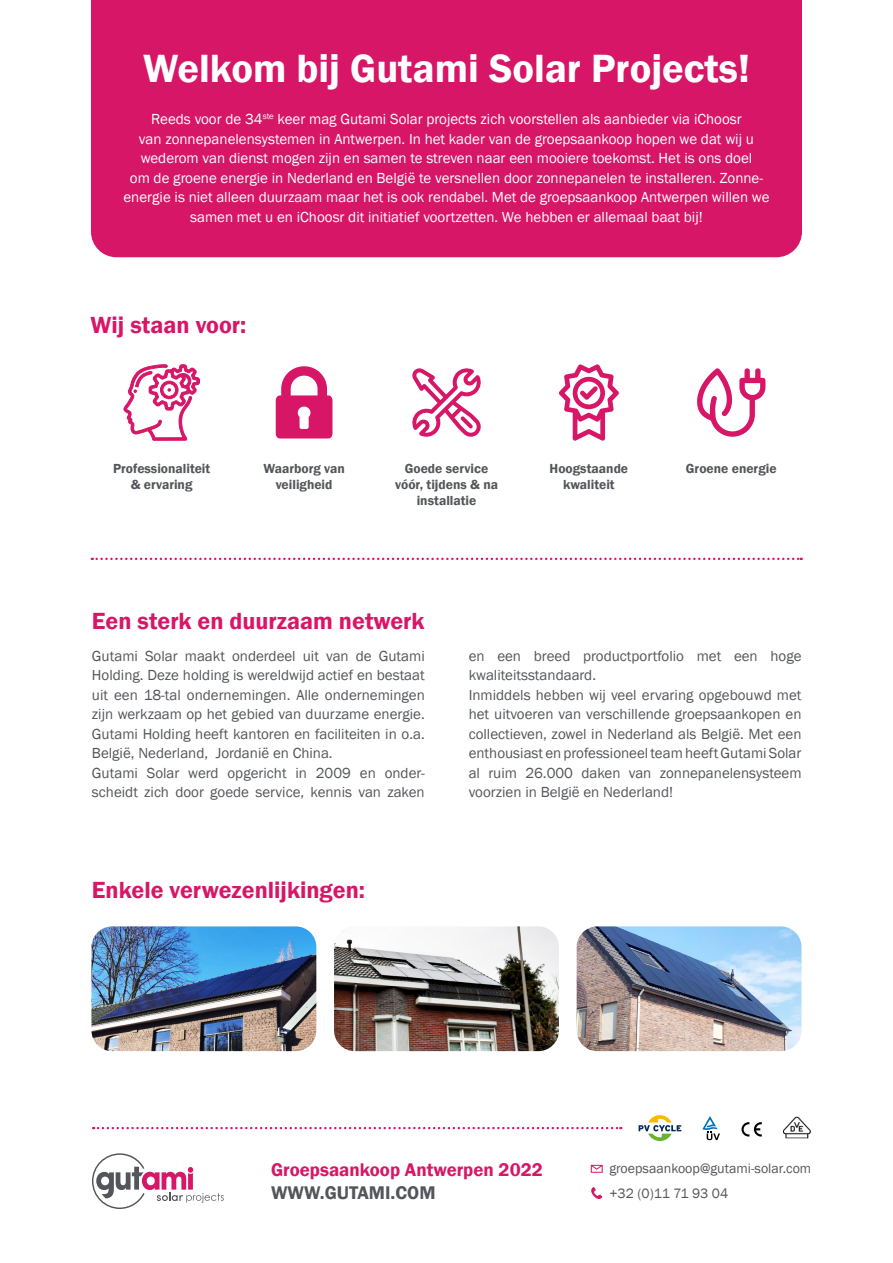
<style>
.page{position:relative;width:893px;height:1263px;background:#fff}
.page>*{position:absolute;margin:0;border:0;box-sizing:border-box;transform-origin:0 0}
.t1{font:600 40.5px "Franklin Gothic";color:#fff}
.t2{font:600 24px "Franklin Gothic";color:#d71667}
.t3{font:600 18.9px "Franklin Gothic";color:#d71667}
.t4{font:600 18.9px "Franklin Gothic";color:#54555a}
.Roze_subtitel{font:15px/19.5px "Franklin Gothic";color:#54555a;text-align:justify}
.t5{font:15px/19.5px "Franklin Gothic";color:#fff;text-align:center}
.t6{font:13.95px "Franklin Gothic";color:#54555a}
.t7{font:600 13.5px "Franklin Gothic";color:#54555a}
</style>
<div class="page">
<svg style="left:591px;top:1165px;width:12px;height:8px"></svg>
<svg style="left:591px;top:1187px;width:12px;height:12px"></svg>
<svg style="left:639px;top:1115px;width:42px;height:26px"></svg>
<svg style="left:702px;top:1116px;width:18px;height:24px"></svg>
<svg style="left:741px;top:1122px;width:21px;height:14px"></svg>
<img style="left:784px;top:1116px;width:27px;height:23px">
<svg style="left:93px;top:1127px;width:528px;height:2px"></svg>
<div style="left:91px;top:0;width:711px;height:257px;background:#d71667"></div>
<svg style="left:92px;top:1153px;width:132px;height:56px"></svg>
<svg style="left:92px;top:558px;width:710px;height:2px"></svg>
<img style="left:334px;top:926px;width:225px;height:125px">
<img style="left:577px;top:926px;width:224px;height:125px">
<img style="left:91px;top:926px;width:225px;height:125px">
<svg style="left:123px;top:364px;width:77px;height:77px"></svg>
<svg style="left:559px;top:364px;width:60px;height:77px"></svg>
<svg style="left:412px;top:368px;width:69px;height:69px"></svg>
<svg style="left:697px;top:368px;width:68px;height:69px"></svg>
<svg style="left:276px;top:366px;width:56px;height:72px"></svg>
<p class="t1" style="left:143px;top:44px;width:608px">Welkom bij Gutami Solar Projects!</p>
<p class="t5" style="left:123px;top:110px;width:647px">Reeds voor de 34<sup>ste</sup> keer mag Gutami Solar projects zich voorstellen als aanbieder via iChoosr<br>van zonnepanelensystemen in Antwerpen. In het kader van de groepsaankoop hopen we dat wij u wederom van dienst mogen zijn en samen te streven naar een mooiere toekomst. Het is ons doel<br>om de groene energie in Nederland en België te versnellen door zonnepanelen te installeren. Zonne&shy;energie is niet alleen duurzaam maar het is ook rendabel. Met de groepsaankoop Antwerpen willen we samen met u en iChoosr dit initiatief voortzetten. We hebben er allemaal baat bij!</p>
<p class="t2" style="left:91px;top:310px;width:157px">Wij staan voor:</p>
<p class="t7" style="left:113px;top:460px;width:99px">Professionaliteit</p>
<p class="t7" style="left:131px;top:476px;width:63px">&amp; ervaring</p>
<p class="t7" style="left:263px;top:460px;width:83px">Waarborg van</p>
<p class="t7" style="left:276px;top:476px;width:58px">veiligheid</p>
<p class="t7" style="left:405px;top:460px;width:85px">Goede service</p>
<p class="t7" style="left:395px;top:476px;width:105px">vóór, tijdens &amp; na</p>
<p class="t7" style="left:417px;top:492px;width:61px">installatie</p>
<p class="t7" style="left:550px;top:460px;width:80px">Hoogstaande</p>
<p class="t7" style="left:686px;top:460px;width:92px">Groene energie</p>
<p class="t7" style="left:563px;top:476px;width:53px">kwaliteit</p>
<p class="t2" style="left:92px;top:606px;width:334px">Een sterk en duurzaam netwerk</p>
<p class="Roze_subtitel" style="left:92px;top:646px;width:334px">Gutami Solar maakt onderdeel uit van de Gutami Holding. Deze holding is wereldwijd actief en bestaat uit een 18-tal ondernemingen. Alle ondernemingen zijn werkzaam op het gebied van duurzame energie.<br>Gutami Holding heeft kantoren en faciliteiten in o.a.<br>België, Nederland, Jordanië en China.</p>
<p class="Roze_subtitel" style="left:92px;top:763px;width:334px">Gutami Solar werd opgericht in 2009 en onder&shy;scheidt zich door goede service, kennis van zaken</p>
<p class="t2" style="left:92px;top:875px;width:275px">Enkele verwezenlijkingen:</p>
<p class="Roze_subtitel" style="left:469px;top:646px;width:334px">en een breed productportfolio met een hoge kwaliteitsstandaard.</p>
<p class="Roze_subtitel" style="left:469px;top:685px;width:334px">Inmiddels hebben wij veel ervaring opgebouwd met het uitvoeren van verschillende groepsaankopen en collectieven, zowel in Nederland als België. Met een enthousiast en professioneel team heeft Gutami Solar al ruim 26.000 daken van zonnepanelensysteem voorzien in België en Nederland!</p>
<p class="t3" style="left:271px;top:1158px;width:273px">Groepsaankoop Antwerpen 2022</p>
<p class="t4" style="left:271px;top:1181px;width:166px">WWW.GUTAMI.COM</p>
<p class="t6" style="left:609px;top:1160px;width:203px">groepsaankoop@gutami-solar.com</p>
<p class="t6" style="left:609px;top:1185px;width:120px">+32 (0)11 71 93 04</p>
</div>
